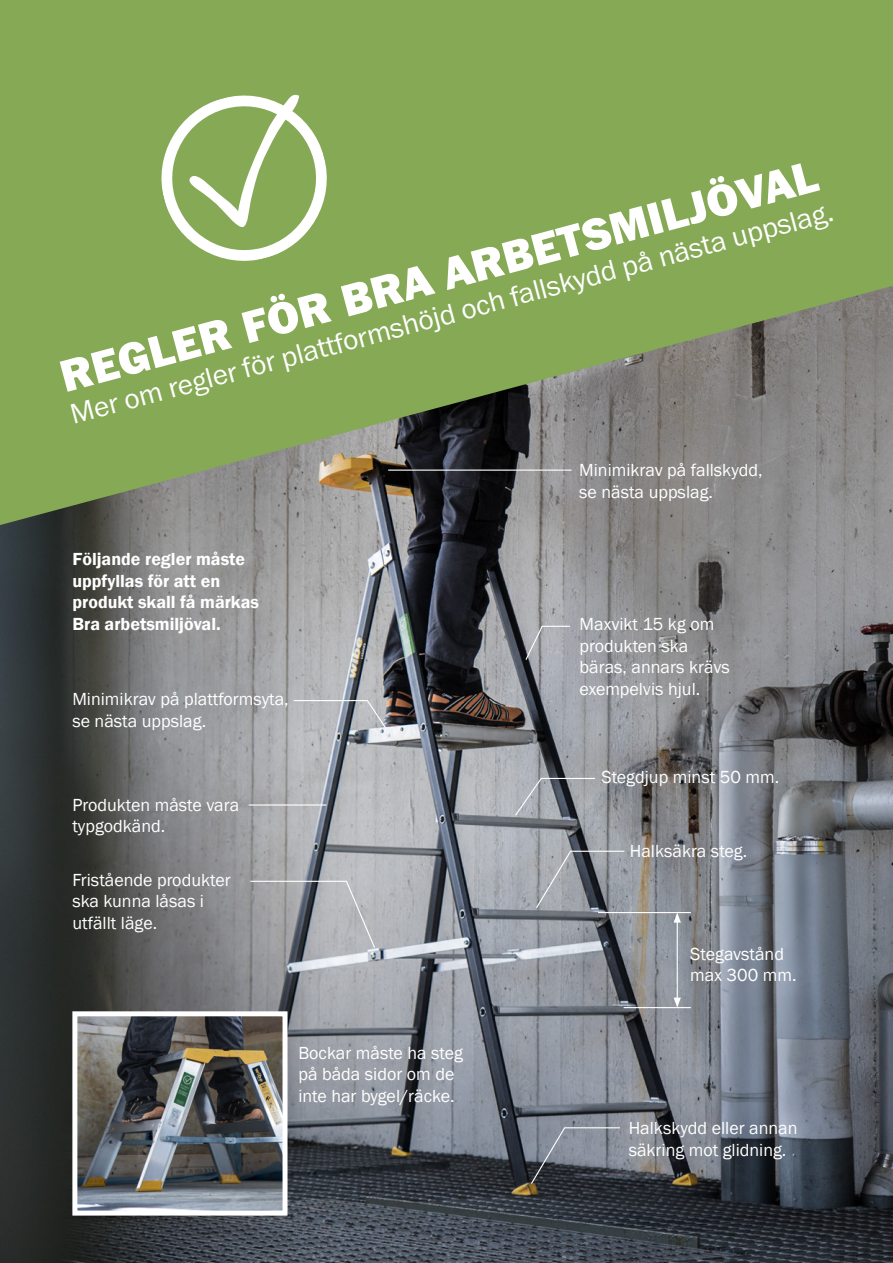
<style>
.page{position:relative;width:893px;height:1263px;background:#fff}
.page>*{position:absolute;margin:0;border:0;box-sizing:border-box;transform-origin:0 0}
.t1{font:900 46.5px "Franklin ITC Pro";color:#fff}
.t2{font:300 29.25px "Franklin ITC Pro";color:#fff}
.t3{font:18px/21.6px "Franklin Gothic";color:#fff}
.t4{font:600 18px/21.6px "Franklin Gothic";color:#fff}
</style>
<div class="page">
<img style="left:0;top:525px;width:893px;height:738px">
<svg style="left:535px;top:850px;width:90px;height:59px;background:#8b9096"></svg>
<svg style="left:514px;top:777px;width:82px;height:40px;background:#94989e"></svg>
<svg style="left:293px;top:699px;width:94px;height:31px;background:#b0b2b7"></svg>
<svg style="left:249px;top:880px;width:127px;height:69px;background:#a2a4a8"></svg>
<hr style="left:598px;top:912px;width:93px;height:1px;background:#fff">
<hr style="left:624px;top:1007px;width:67px;height:1px;background:#fff">
<hr style="left:677px;top:920px;width:1px;height:80px;background:#fff">
<svg style="left:674px;top:913px;width:7px;height:9px"></svg>
<svg style="left:674px;top:997px;width:7px;height:10px"></svg>
<hr style="left:249px;top:804px;width:77px;height:1px;background:#fff">
<img style="left:78px;top:1017px;width:204px;height:192px">
<div style="left:72px;top:1011px;width:216px;height:204px;border:5px solid #fff"></div>
<svg style="left:0;top:0;width:893px;height:525px;background:#829c5d"></svg>
<svg style="left:158px;top:92px;width:174px;height:172px"></svg>
<svg style="left:524px;top:625px;width:47px;height:36px;background:#aaacb1"></svg>
<svg style="left:530px;top:1127px;width:91px;height:58px;background:#6b717b"></svg>
<p class="t1" style="left:54px;top:351px;width:784px;rotate:-15deg">REGLER FÖR BRA ARBETSMILJÖVAL</p>
<p class="t2" style="left:67px;top:400px;width:790px;rotate:-15deg">Mer om regler för plattformshöjd och fallskydd på nästa uppslag.</p>
<p class="t4" style="left:72px;top:548px;width:188px">Följande regler måste uppfyllas för att en produkt skall få märkas<br>Bra arbetsmiljöval.</p>
<p class="t3" style="left:72px;top:689px;width:218px">Minimikrav på plattformsyta, se nästa uppslag.</p>
<p class="t3" style="left:72px;top:794px;width:168px">Produkten måste vara typgodkänd.</p>
<p class="t3" style="left:72px;top:869px;width:160px">Fristående produkter ska kunna låsas i utfällt läge.</p>
<p class="t3" style="left:298px;top:1042px;width:166px">Bockar måste ha steg på båda sidor om de inte har bygel/räcke.</p>
<p class="t3" style="left:579px;top:459px;width:185px">Minimikrav på fallskydd, se nästa uppslag.</p>
<p class="t3" style="left:580px;top:613px;width:152px">Maxvikt 15 kg om produkten ska bäras, annars krävs exempelvis hjul.</p>
<p class="t3" style="left:601px;top:767px;width:179px">Stegdjup minst 50 mm.</p>
<p class="t3" style="left:630px;top:840px;width:119px">Halksäkra steg.</p>
<p class="t3" style="left:690px;top:943px;width:108px">Stegavstånd max 300 mm.</p>
<p class="t3" style="left:629px;top:1118px;width:170px">Halkskydd eller annan säkring mot glidning.</p>
</div>
